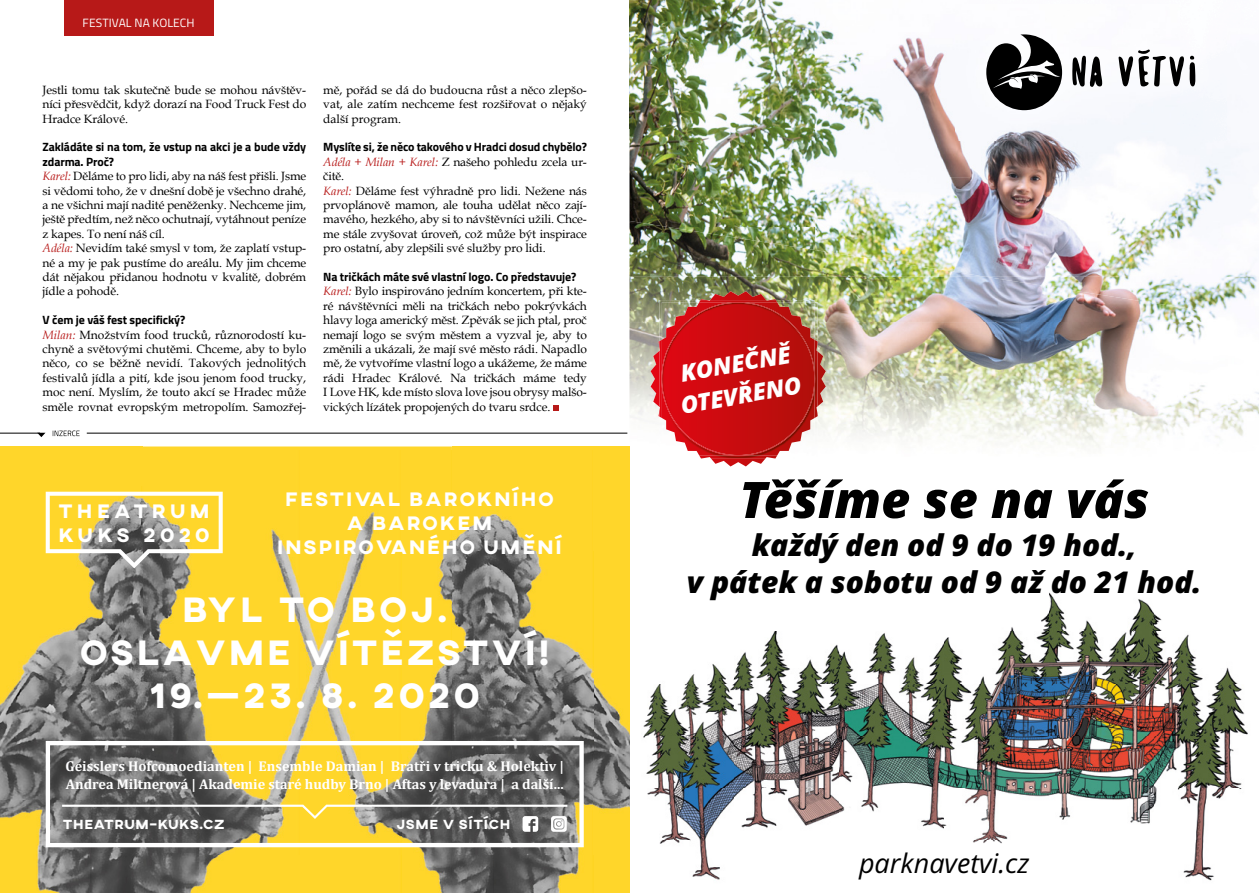
<style>
.page{position:relative;width:1259px;height:893px;background:#fff}
.page>*{position:absolute;margin:0;border:0;box-sizing:border-box;transform-origin:0 0}
.t1{font:italic 800 50.4px "Open Sans";color:#000}
.t2{font:800 36px/43.2px "AXIS";letter-spacing:.075em;color:#fff;text-align:center}
.t3{font:italic 800 30px/37.5px "Open Sans";color:#000;text-align:center}
.t4{font:italic 27px "Open Sans";color:#000}
.t5{font:italic 800 23.55px/32px "Open Sans";color:#fff}
.t6{font:800 19.95px/24px "AXIS";letter-spacing:.1em;color:#fff;text-align:center}
.t7{font:800 19.95px/24.6px "AXIS";letter-spacing:.21em;color:#fff}
.t8{font:700 14.25px/17.1px "Cambria";color:#fff}
.t9{font:800 13.5px "AXIS";letter-spacing:.05em;color:#fff}
.t10{font:12px/14.4px "Book Antiqua";letter-spacing:-.01em;color:#000;text-align:justify}
.t11{font:700 12px/14.4px "Titillium";letter-spacing:-.01em;color:#000}
.t12{font:12px "Titillium Web";letter-spacing:.01em;color:#fff}
.s1{font-style:italic;color:#b71918}
</style>
<div class="page">
<img style="left:629px;top:0;width:185px;height:221px">
<img style="left:814px;top:21px;width:156px;height:248px">
<img style="left:1177px;top:101px;width:80px;height:176px">
<img style="left:970px;top:141px;width:207px;height:136px">
<img style="left:629px;top:580px;width:619px;height:312px">
<img style="left:629px;top:221px;width:310px;height:56px">
<img style="left:938px;top:269px;width:48px;height:8px">
<img style="left:629px;top:277px;width:629px;height:45px">
<img style="left:629px;top:322px;width:9px;height:137px">
<img style="left:826px;top:322px;width:433px;height:126px">
<img style="left:955px;top:21px;width:271px;height:120px">
<svg style="left:1072px;top:53px;width:30px;height:34px"></svg>
<svg style="left:1118px;top:49px;width:77px;height:39px"></svg>
<svg style="left:986px;top:34px;width:76px;height:76px"></svg>
<div style="left:64px;top:0;width:150px;height:35px;background:#b71918"></div>
<div style="left:452px;top:446px;width:177px;height:5px;background:#ffd629"></div>
<img style="left:200px;top:451px;width:429px;height:442px">
<div style="left:142px;top:446px;width:310px;height:40px;background:#ffd62a"></div>
<img style="left:0;top:446px;width:142px;height:197px">
<img style="left:142px;top:486px;width:58px;height:157px">
<img style="left:0;top:643px;width:200px;height:250px">
<svg style="left:46px;top:492px;width:177px;height:76px;background:#cebb6a"></svg>
<svg style="left:46px;top:741px;width:538px;height:106px;background:#9c926c"></svg>
<svg style="left:62px;top:805px;width:505px;height:27px;background:#868066"></svg>
<svg style="left:638px;top:291px;width:188px;height:175px;background:#c94946"></svg>
<svg style="left:53px;top:431px;width:27px;height:5px"></svg>
<svg style="left:38px;top:433px;width:7px;height:4px"></svg>
<hr style="left:0;top:433px;width:40px;height:1px;background:#000">
<hr style="left:87px;top:433px;width:540px;height:1px;background:#000">
<svg style="left:553px;top:405px;width:5px;height:5px"></svg>
<p class="t12" style="left:83px;top:14px;width:114px">FESTIVAL NA KOLECH</p>
<p class="t10" style="left:43px;top:82px;width:265px">Jestli tomu tak skutečně bude se mohou návštěv&shy;níci přesvědčit, když dorazí na Food Truck Fest do Hradce Králové.</p>
<p class="t11" style="left:43px;top:139px;width:265px">Zakládáte si na tom, že vstup na akci je a bude vždy zdarma. Proč?</p>
<p class="t10" style="left:43px;top:169px;width:265px;text-align:left"><span class="s1">Karel:</span> Děláme to pro lidi, aby na náš fest přišli. Jsme si vědomi toho, že v dnešní době je všechno drahé, a ne všichni mají nadité peněženky. Nechceme jim, ještě předtím, než něco ochutnají, vytáhnout peníze z kapes. To není náš cíl.<br><span class="s1">Adéla:</span> Nevidím také smysl v tom, že zaplatí vstup&shy;né a my je pak pustíme do areálu. My jim chceme dát nějakou přidanou hodnotu v kvalitě, dobrém jídle a pohodě.</p>
<p class="t11" style="left:43px;top:312px;width:144px">V čem je váš fest specifický?</p>
<p class="t10" style="left:43px;top:327px;width:265px"><span class="s1">Milan:</span> Množstvím food trucků, různorodostí ku&shy;chyně a světovými chutěmi. Chceme, aby to bylo něco, co se běžně nevidí. Takových jednolitých festivalů jídla a pití, kde jsou jenom food trucky, moc není. Myslím, že touto akcí se Hradec může směle rovnat evropským metropolím. Samozřej-</p>
<p class="t10" style="left:323px;top:82px;width:265px">mě, pořád se dá do budoucna růst a něco zlepšo&shy;vat, ale zatím nechceme fest rozšiřovat o nějaký další program.</p>
<p class="t11" style="left:323px;top:139px;width:265px">Myslíte si, že něco takového v Hradci dosud chybělo?</p>
<p class="t10" style="left:323px;top:154px;width:265px;text-align:left"><span class="s1">Adéla + Milan + Karel:</span> Z našeho pohledu zcela ur&shy;čitě.<br><span class="s1">Karel:</span> Děláme fest výhradně pro lidi. Nežene nás prvoplánově mamon, ale touha udělat něco zají&shy;mavého, hezkého, aby si to návštěvníci užili. Chce&shy;me stále zvyšovat úroveň, což může být inspirace pro ostatní, aby zlepšili své služby pro lidi.</p>
<p class="t11" style="left:323px;top:269px;width:255px">Na tričkách máte své vlastní logo. Co představuje?</p>
<p class="t10" style="left:323px;top:284px;width:265px"><span class="s1">Karel:</span> Bylo inspirováno jedním koncertem, při kte&shy;ré návštěvníci měli na tričkách nebo pokrývkách hlavy loga americký měst. Zpěvák se jich ptal, proč nemají logo se svým městem a vyzval je, aby to změnili a ukázali, že mají své město rádi. Napadlo mě, že vytvoříme vlastní logo a ukážeme, že máme rádi Hradec Králové. Na tričkách máme tedy I Love HK, kde místo slova love jsou obrysy malšo&shy;vických lízátek propojených do tvaru srdce.</p>
<h3 class="t7" style="left:58px;top:499px;width:153px">THEATRUM<br>KUKS 2020</h3>
<h3 class="t6" style="left:277px;top:488px;width:286px">FESTIVAL BAROKNÍHO<br>A BAROKEM<br>INSPIROVANÉHO UMĚNÍ</h3>
<h2 class="t2" style="left:80px;top:590px;width:471px">BYL TO BOJ.<br>OSLAVME VÍTĚZSTVÍ!<br>19.—23. 8. 2020</h2>
<p class="t8" style="left:66px;top:758px;width:500px">Geisslers Hofcomoedianten | Ensemble Damian | Bratři v tricku &amp; Holektiv |<br>Andrea Miltnerová | Akademie staré hudby Brno | Aftas y levadura | a další...</p>
<p class="t9" style="left:63px;top:816px;width:164px">THEATRUM–KUKS.CZ</p>
<p class="t9" style="left:396px;top:816px;width:115px">JSME V SÍTÍCH</p>
<h3 class="t5" style="left:672px;top:357px;width:123px;rotate:-10deg">KONEČNĚ<br>OTEVŘENO</h3>
<h1 class="t1" style="left:739px;top:461px;width:411px">Těšíme se na vás</h1>
<h3 class="t3" style="left:687px;top:524px;width:516px">každý den od 9 do 19 hod.,<br>v pátek a sobotu od 9 až do 21 hod.</h3>
<h3 class="t4" style="left:859px;top:845px;width:172px">parknavetvi.cz</h3>
</div>
